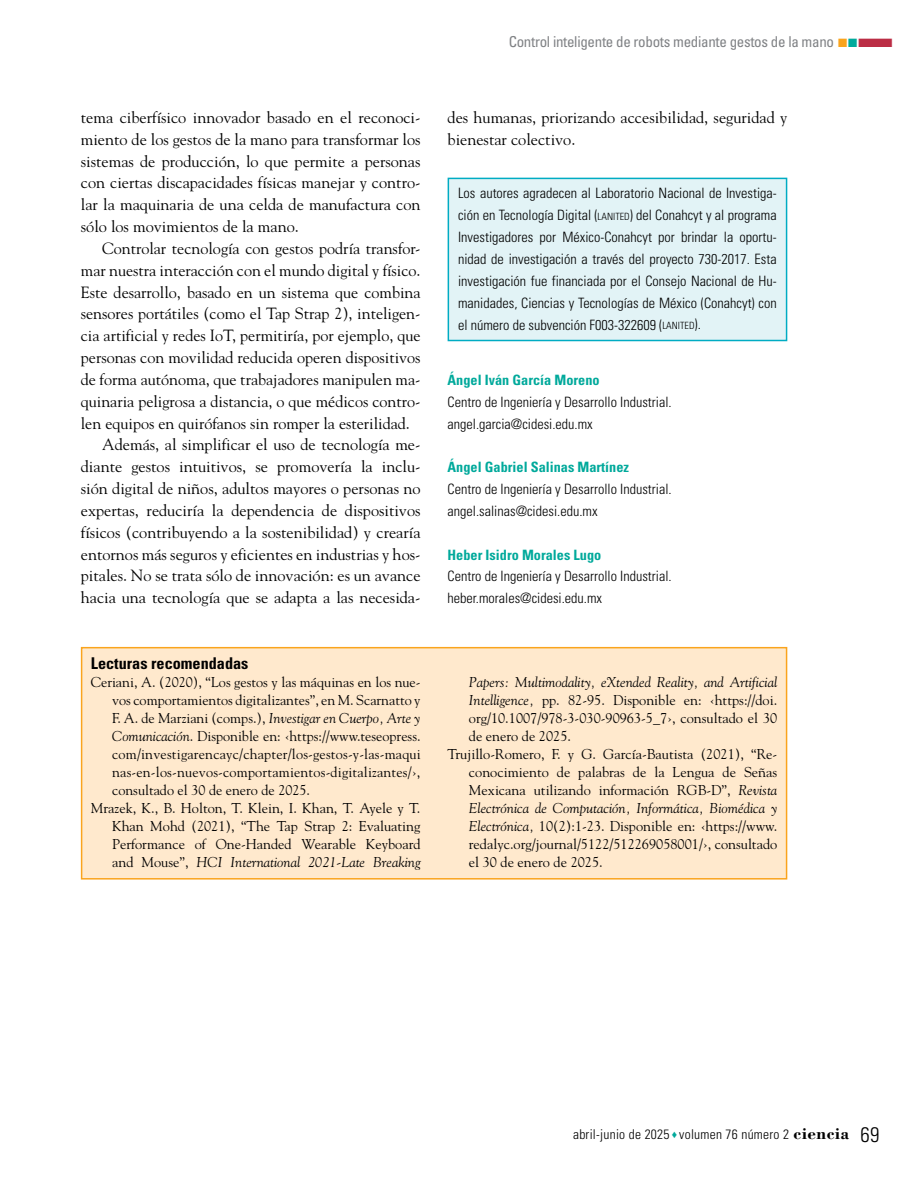
<style>
.page{position:relative;width:915px;height:1191px;background:#fff}
.page>*{position:absolute;margin:0;border:0;box-sizing:border-box;transform-origin:0 0}
.t1{font:16.2px/21.8px "Goudy Std";color:#000;text-align:justify}
.t2{font:700 condensed 16.2px "Univers LT Std";color:#000}
.t3{font:condensed 15px "Univers LT Std";letter-spacing:-.02em;color:#808285}
.t4{font:14.25px "Goudy Std";color:#000}
.t5{font:300 condensed 14.25px/21.9px "Univers LT Std";color:#000}
.t6{font:italic 14.25px "Goudy Std";color:#000}
.t7{font:700 condensed 14.25px "Univers LT Std";color:#00a99b}
.t8{font:300 condensed 13.5px "Univers LT Std";letter-spacing:.02em;color:#000}
.s1{font-style:normal}
.s2{font-style:italic}
.s3{color:#faa41d}
.s4{color:#00a99b}
.s5{color:#bb2d45}
.s6{font-size:10.05px}
.s7{font-family:"Bodoni Std";font-weight:700;font-stretch:normal;font-size:17.25px}
.s8{font-size:21px}
</style>
<div class="page">
<div style="left:82px;top:647px;width:704px;height:231px;background:#ffe9cd"></div>
<div style="left:81px;top:647px;width:706px;height:232px;border:2px solid #faa41d"></div>
<div style="left:448px;top:178px;width:338px;height:162px;background:#e2f3f6"></div>
<div style="left:447px;top:178px;width:340px;height:163px;border:2px solid #00acc3"></div>
<p class="t1" style="left:81px;top:106px;width:341px">tema ciberfísico innovador basado en el reconoci&shy;miento de los gestos de la mano para transformar los sistemas de producción, lo que permite a personas con ciertas discapacidades físicas manejar y contro&shy;lar la maquinaria de una celda de manufactura con sólo los movimientos de la mano.</p>
<p class="t1" style="left:102px;top:237px;width:320px">Controlar tecnología con gestos podría transfor-</p>
<p class="t1" style="left:81px;top:259px;width:341px">mar nuestra interacción con el mundo digital y físico.</p>
<p class="t1" style="left:81px;top:281px;width:341px">Este desarrollo, basado en un sistema que combina</p>
<p class="t1" style="left:81px;top:303px;width:341px">sensores portátiles (como el Tap Strap 2), inteligen-</p>
<p class="t1" style="left:81px;top:324px;width:341px">cia artificial y redes IoT, permitiría, por ejemplo, que</p>
<p class="t1" style="left:81px;top:346px;width:341px">personas con movilidad reducida operen dispositivos</p>
<p class="t1" style="left:81px;top:368px;width:341px">de forma autónoma, que trabajadores manipulen ma-</p>
<p class="t1" style="left:81px;top:390px;width:341px">quinaria peligrosa a distancia, o que médicos contro-</p>
<p class="t1" style="left:81px;top:412px;width:330px">len equipos en quirófanos sin romper la esterilidad.</p>
<p class="t1" style="left:102px;top:434px;width:320px">Además, al simplificar el uso de tecnología me-</p>
<p class="t1" style="left:81px;top:455px;width:341px">diante gestos intuitivos, se promovería la inclu-</p>
<p class="t1" style="left:81px;top:477px;width:341px">sión digital de niños, adultos mayores o personas no</p>
<p class="t1" style="left:81px;top:499px;width:341px">expertas, reduciría la dependencia de dispositivos</p>
<p class="t1" style="left:81px;top:521px;width:341px">físicos (contribuyendo a la sostenibilidad) y crearía</p>
<p class="t1" style="left:81px;top:543px;width:341px">entornos más seguros y eficientes en industrias y hos-</p>
<p class="t1" style="left:81px;top:565px;width:341px">pitales. No se trata sólo de innovación: es un avance</p>
<p class="t1" style="left:81px;top:586px;width:341px">hacia una tecnología que se adapta a las necesida-</p>
<p class="t2" style="left:91px;top:653px;width:159px">Lecturas recomendadas</p>
<p class="t4" style="left:91px;top:673px;width:331px">Ceriani, A. (2020), “Los gestos y las máquinas en los nue-</p>
<p class="t4" style="left:112px;top:691px;width:310px">vos comportamientos digitalizantes”, en M. Scarnatto y</p>
<p class="t6" style="left:112px;top:709px;width:310px"><span class="s1">F. A. de Marziani (comps.),</span> Investigar en Cuerpo, Arte y</p>
<p class="t4" style="left:112px;top:727px;width:310px"><span class="s2">Comunicación</span>. Disponible en: ‹https://www.teseopress.</p>
<p class="t4" style="left:112px;top:745px;width:310px">com/investigarencayc/chapter/los-gestos-y-las-maqui</p>
<p class="t4" style="left:112px;top:763px;width:310px">nas-en-los-nuevos-comportamientos-digitalizantes/›,</p>
<p class="t4" style="left:112px;top:781px;width:199px">consultado el 30 de enero de 2025.</p>
<p class="t4" style="left:91px;top:799px;width:331px">Mrazek, K., B. Holton, T. Klein, I. Khan, T. Ayele y T.</p>
<p class="t4" style="left:112px;top:817px;width:310px">Khan Mohd (2021), “The Tap Strap 2: Evaluating</p>
<p class="t4" style="left:112px;top:835px;width:310px">Performance of One-Handed Wearable Keyboard</p>
<p class="t6" style="left:112px;top:853px;width:310px"><span class="s1">and Mouse”,</span> HCI International 2021-Late Breaking</p>
<p class="t3" style="left:508px;top:32px;width:386px">Control inteligente de robots mediante gestos de la mano <span class="s3">■</span><span class="s4">■</span><span class="s5">■</span></p>
<p class="t1" style="left:447px;top:106px;width:341px">des humanas, priorizando accesibilidad, seguridad y bienestar colectivo.</p>
<p class="t5" style="left:458px;top:182px;width:320px;text-align:justify">Los autores agradecen al Laboratorio Nacional de Investiga&shy;ción en Tecnología Digital (<span class="s6">LANITED</span>) del Conahcyt y al programa Investigadores por México-Conahcyt por brindar la oportu&shy;nidad de investigación a través del proyecto 730-2017. Esta investigación fue financiada por el Consejo Nacional de Hu&shy;manidades, Ciencias y Tecnologías de México (Conahcyt) con el número de subvención F003-322609 (<span class="s6">LANITED</span>).</p>
<p class="t7" style="left:447px;top:371px;width:153px">Ángel Iván García Moreno</p>
<p class="t5" style="left:447px;top:391px;width:225px">Centro de Ingeniería y Desarrollo Industrial. angel.garcia@cidesi.edu.mx</p>
<p class="t7" style="left:447px;top:458px;width:183px">Ángel Gabriel Salinas Martínez</p>
<p class="t5" style="left:447px;top:478px;width:225px">Centro de Ingeniería y Desarrollo Industrial. angel.salinas@cidesi.edu.mx</p>
<p class="t7" style="left:447px;top:546px;width:155px">Heber Isidro Morales Lugo</p>
<p class="t5" style="left:447px;top:565px;width:225px">Centro de Ingeniería y Desarrollo Industrial. heber.morales@cidesi.edu.mx</p>
<p class="t6" style="left:468px;top:673px;width:310px">Papers: Multimodality, eXtended Reality, and Artificial</p>
<p class="t4" style="left:468px;top:691px;width:310px"><span class="s2">Intelligence,</span> pp. 82-95. Disponible en: ‹https://doi.</p>
<p class="t4" style="left:468px;top:709px;width:310px">org/10.1007/978-3-030-90963-5_7›, consultado el 30</p>
<p class="t4" style="left:468px;top:727px;width:104px">de enero de 2025.</p>
<p class="t4" style="left:447px;top:745px;width:331px">Trujillo-Romero, F. y G. García-Bautista (2021), “Re-</p>
<p class="t4" style="left:468px;top:763px;width:310px">conocimiento de palabras de la Lengua de Señas</p>
<p class="t4" style="left:468px;top:781px;width:310px">Mexicana utilizando información RGB-D”, <span class="s2">Revista</span></p>
<p class="t6" style="left:468px;top:799px;width:310px">Electrónica de Computación, Informática, Biomédica y</p>
<p class="t4" style="left:468px;top:817px;width:310px"><span class="s2">Electrónica,</span> 10(2):1-23. Disponible en: ‹https://www.</p>
<p class="t4" style="left:468px;top:835px;width:310px">redalyc.org/journal/5122/512269058001/›, consultado</p>
<p class="t4" style="left:468px;top:853px;width:135px">el 30 de enero de 2025.</p>
<p class="t8" style="left:573px;top:1126px;width:308px">abril-junio de 2025 <span class="s4">♦</span> volumen 76 número 2 <span class="s7">ciencia</span> <span class="s8">69</span></p>
</div>
